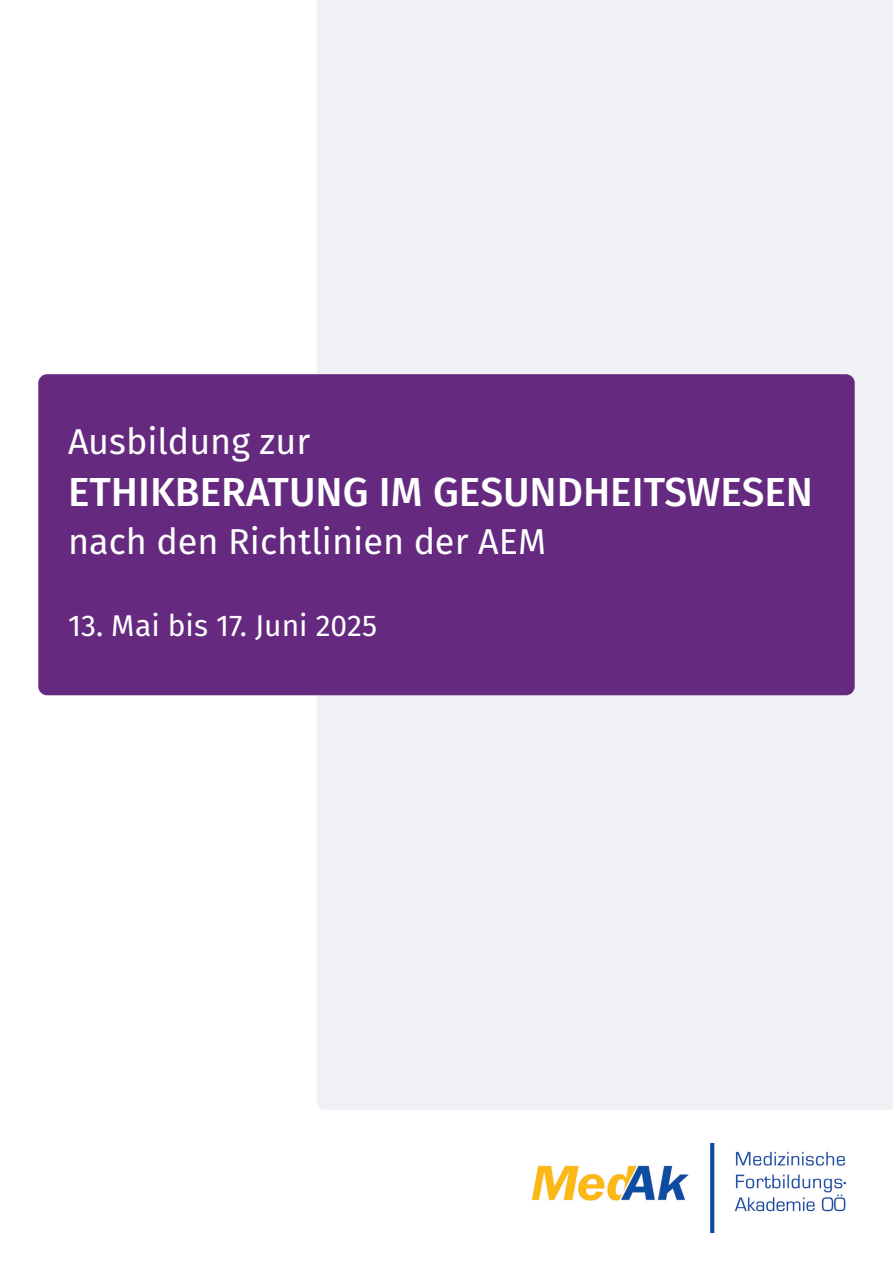
<style>
.page{position:relative;width:893px;height:1263px;background:#fff}
.page>*{position:absolute;margin:0;border:0;box-sizing:border-box;transform-origin:0 0}
.t1{font:500 40.5px "Fira Sans";color:#fff}
.t2{font:36px "Fira Sans";color:#fff}
.t3{font:30px "Fira Sans";color:#fff}
</style>
<div class="page">
<div style="left:317px;top:0;width:576px;height:1110px;background:#eff1f4"></div>
<div style="left:39px;top:375px;width:815px;height:319px;background:#652a7f;border-radius:8px"></div>
<div style="left:38px;top:374px;width:817px;height:321px;border:2px solid #652a7f;border-radius:8px"></div>
<img style="left:532px;top:1143px;width:314px;height:89px">
<p class="t2" style="left:68px;top:416px;width:244px">Ausbildung zur</p>
<p class="t1" style="left:68px;top:464px;width:747px">ETHIKBERATUNG IM GESUNDHEITSWESEN</p>
<p class="t2" style="left:68px;top:516px;width:480px">nach den Richtlinien der AEM</p>
<p class="t3" style="left:68px;top:605px;width:311px">13. Mai bis 17. Juni 2025</p>
</div>
